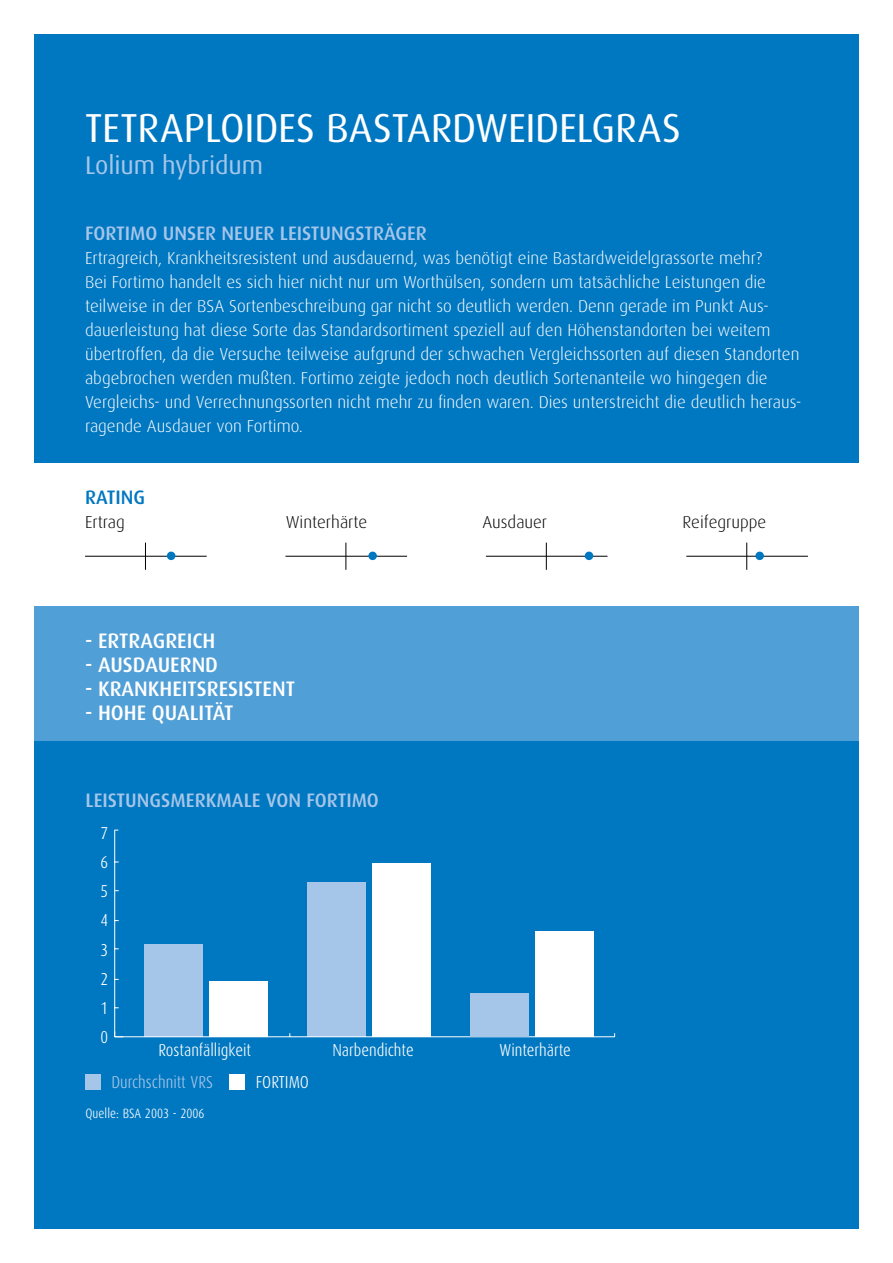
<style>
.page{position:relative;width:893px;height:1263px;background:#fff}
.page>*{position:absolute;margin:0;border:0;box-sizing:border-box;transform-origin:0 0}
.t1{font:40.5px "Dax";letter-spacing:-.005em;color:#fff}
.t2{font:25.5px "Dax";letter-spacing:-.005em;color:#a6c6e9}
.t3{font:500 21px "Dax";color:#fff}
.t4{font:500 19.5px "Dax";color:#a6c6e9}
.t5{font:500 19.5px "Dax";color:#0077c1}
.t6{font:300 17.25px/24px "Dax";color:#fff}
.t7{font:300 17.25px/29.2px "Dax Condensed";color:#fff;text-align:justify}
.t8{font:300 17.25px "Dax";color:#000}
.t9{font:300 17.25px "Dax Condensed";color:#a6c6e9}
.t10{font:300 13.5px "Dax Condensed";color:#fff}
</style>
<div class="page">
<div style="left:34px;top:34px;width:825px;height:1195px;background:#0077c1"></div>
<div style="left:34px;top:589px;width:825px;height:152px;background:#519fd7"></div>
<div style="left:17px;top:463px;width:853px;height:143px;background:#fff"></div>
<hr style="left:85px;top:556px;width:122px;height:1px;background:#000">
<svg style="left:145px;top:543px;width:1px;height:27px"></svg>
<div style="left:167px;top:552px;width:8px;height:8px;background:#0077c1;border-radius:50%"></div>
<hr style="left:285px;top:556px;width:122px;height:1px;background:#000">
<svg style="left:346px;top:543px;width:1px;height:27px"></svg>
<div style="left:368px;top:552px;width:9px;height:8px;background:#0077c1;border-radius:50%"></div>
<hr style="left:486px;top:556px;width:121px;height:1px;background:#000">
<svg style="left:546px;top:543px;width:1px;height:27px"></svg>
<div style="left:585px;top:552px;width:8px;height:8px;background:#0077c1;border-radius:50%"></div>
<hr style="left:686px;top:556px;width:122px;height:1px;background:#000">
<svg style="left:746px;top:543px;width:1px;height:27px"></svg>
<div style="left:755px;top:552px;width:9px;height:8px;background:#0077c1;border-radius:50%"></div>
<div style="left:209px;top:981px;width:58px;height:56px;background:#fff"></div>
<div style="left:145px;top:944px;width:58px;height:93px;background:#a6c6e9"></div>
<div style="left:372px;top:863px;width:58px;height:174px;background:#fff"></div>
<div style="left:308px;top:882px;width:58px;height:155px;background:#a6c6e9"></div>
<hr style="left:115px;top:1036px;width:500px;height:1px;background:#fff">
<hr style="left:114px;top:830px;width:1px;height:207px;background:#fff">
<svg style="left:114px;top:1031px;width:9px;height:6px"></svg>
<div style="left:85px;top:1074px;width:16px;height:16px;background:#a6c6e9"></div>
<div style="left:229px;top:1074px;width:16px;height:16px;background:#fff"></div>
<div style="left:535px;top:931px;width:58px;height:106px;background:#fff"></div>
<div style="left:470px;top:994px;width:59px;height:43px;background:#a6c6e9"></div>
<h1 class="t1" style="left:85px;top:106px;width:597px">TETRAPLOIDES BASTARDWEIDELGRAS</h1>
<h2 class="t2" style="left:85px;top:151px;width:180px">Lolium hybridum</h2>
<p class="t4" style="left:85px;top:223px;width:113px">FORTIMO UNSER</p>
<p class="t4" style="left:222px;top:223px;width:24px">NEUER</p>
<p class="t4" style="left:280px;top:223px;width:127px">LEISTUNGSTRÄGER</p>
<p class="t6" style="left:85px;top:247px;width:718px">Ertragreich, Krankheitsresistent und ausdauernd, was benötigt eine Bastardweidelgrassorte mehr?<br>Bei Fortimo handelt es sich hier nicht nur um Worthülsen, sondern um tatsächliche Leistungen die teilweise in der BSA Sortenbeschreibung gar nicht so deutlich werden. Denn gerade im Punkt Aus&shy;dauerleistung hat diese Sorte das Standardsortiment speziell auf den Höhenstandorten bei weitem übertroffen, da die Versuche teilweise aufgrund der schwachen Vergleichssorten auf diesen Standorten abgebrochen werden mußten. Fortimo zeigte jedoch noch deutlich Sortenanteile wo hingegen die Vergleichs- und Verrechnungssorten nicht mehr zu finden waren. Dies unterstreicht die deutlich heraus&shy;ragende Ausdauer von Fortimo.</p>
<p class="t5" style="left:85px;top:487px;width:62px">RATIN G</p>
<p class="t8" style="left:85px;top:513px;width:41px">Ertrag</p>
<p class="t8" style="left:286px;top:513px;width:83px">Winterhärte</p>
<p class="t8" style="left:482px;top:513px;width:66px">Ausdauer</p>
<p class="t8" style="left:682px;top:513px;width:85px">Reifegruppe</p>
<p class="t3" style="left:85px;top:629px;width:56px">- ERTRAGRE</p>
<p class="t3" style="left:187px;top:629px;width:27px">ICH</p>
<p class="t3" style="left:85px;top:653px;width:73px">- AUS DAUER</p>
<p class="t3" style="left:192px;top:653px;width:28px">ND</p>
<p class="t3" style="left:85px;top:677px;width:123px">- KRANKHEITSRES</p>
<p class="t3" style="left:238px;top:677px;width:58px">ISTENT</p>
<p class="t3" style="left:85px;top:701px;width:150px">- HOHE QUALITÄT</p>
<p class="t4" style="left:85px;top:789px;width:157px">LEISTUNGSMERKMALE</p>
<p class="t4" style="left:266px;top:789px;width:114px">VON FORTIMO</p>
<p class="t7" style="left:101px;top:818px;width:9px">7<br>6<br>5<br>4<br>3<br>2<br>1<br>0</p>
<p class="t7" style="left:158px;top:1036px;width:94px">Rostanfälligkeit</p>
<p class="t9" style="left:111px;top:1072px;width:103px">Durchschnitt VRS</p>
<p class="t7" style="left:256px;top:1067px;width:55px">FORTIMO</p>
<p class="t10" style="left:85px;top:1106px;width:121px">Quelle: BSA 2003 - 2006</p>
<p class="t7" style="left:332px;top:1036px;width:83px">Narbendichte</p>
<p class="t7" style="left:500px;top:1036px;width:73px">Winterhärte</p>
</div>
